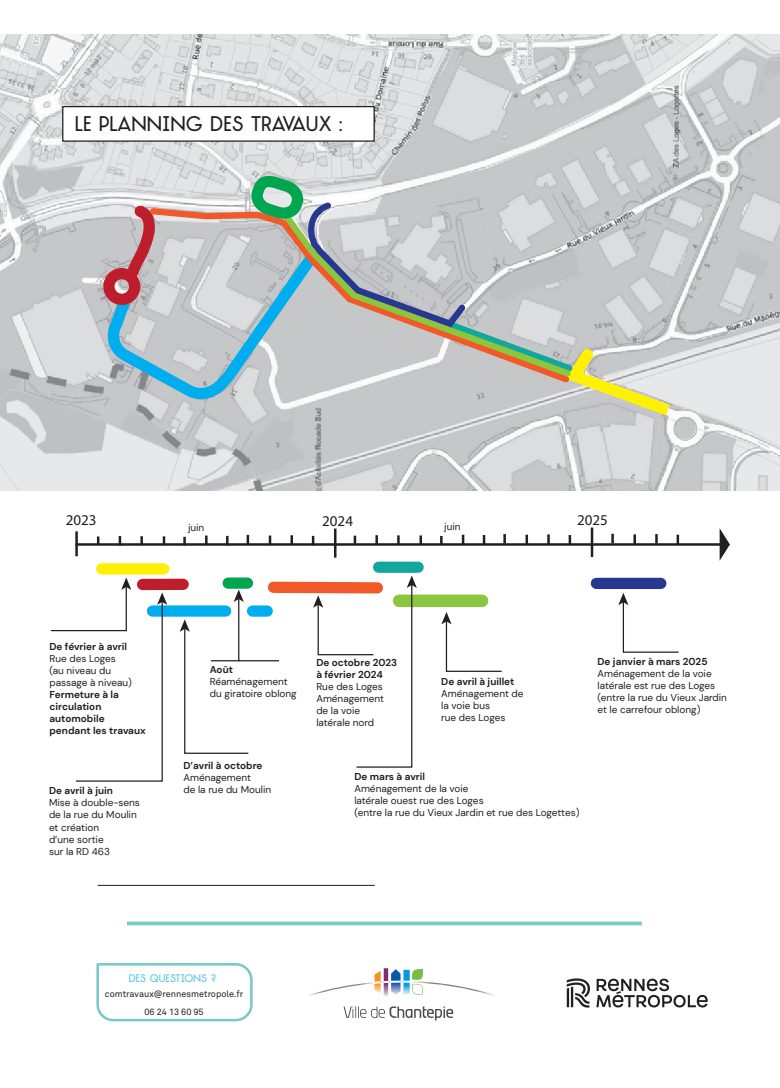
<style>
.page{position:relative;width:780px;height:1088px;background:#fff}
.page>*{position:absolute;margin:0;border:0;box-sizing:border-box;transform-origin:0 0}
.t1{font:20px "TJ Evolette A";color:#231f20}
.t2{font:15px "Myriad Pro";color:#231f20}
.t3{font:10.38px "TJ Evolette A";color:#54c8df}
.t4{font:10px/12px "DM Sans";color:#231f20}
.t5{font:700 10px/12px "DM Sans";color:#231f20}
.t6{font:9.12px/17.8px "Akkurat";color:#231f20;text-align:center}
</style>
<div class="page">
<img style="left:0;top:35px;width:780px;height:456px">
<svg style="left:96px;top:963px;width:157px;height:59px"></svg>
<svg style="left:596px;top:978px;width:111px;height:29px"></svg>
<svg style="left:566px;top:978px;width:24px;height:30px"></svg>
<svg style="left:117px;top:200px;width:46px;height:43px"></svg>
<svg style="left:105px;top:243px;width:141px;height:166px;background:#a3bac7"></svg>
<div style="left:103px;top:268px;width:37px;height:37px;border:11px solid #be1d2c;border-radius:50%"></div>
<svg style="left:146px;top:204px;width:100px;height:183px;background:#c3c5c9"></svg>
<svg style="left:246px;top:167px;width:436px;height:257px;background:#c3c6c2"></svg>
<div style="left:62px;top:106px;width:313px;height:36px;background:#fff;border:1px solid #231f20"></div>
<hr style="left:76px;top:543px;width:646px;height:3px;background:#231f20">
<svg style="left:719px;top:528px;width:10px;height:32px"></svg>
<hr style="left:75px;top:531px;width:3px;height:25px;background:#231f20">
<svg style="left:97px;top:536px;width:2px;height:7px"></svg>
<svg style="left:119px;top:536px;width:2px;height:7px"></svg>
<svg style="left:140px;top:536px;width:3px;height:8px"></svg>
<svg style="left:163px;top:536px;width:2px;height:7px"></svg>
<svg style="left:183px;top:537px;width:3px;height:7px"></svg>
<svg style="left:205px;top:535px;width:2px;height:8px"></svg>
<svg style="left:226px;top:536px;width:2px;height:7px"></svg>
<svg style="left:246px;top:535px;width:3px;height:9px"></svg>
<svg style="left:269px;top:535px;width:2px;height:8px"></svg>
<svg style="left:290px;top:535px;width:3px;height:9px"></svg>
<svg style="left:312px;top:536px;width:2px;height:7px"></svg>
<hr style="left:334px;top:528px;width:2px;height:30px;background:#231f20">
<div style="left:142px;top:579px;width:41px;height:11px;background:#be1d2c"></div>
<div style="left:102px;top:563px;width:62px;height:11px;background:#fff101"></div>
<div style="left:152px;top:605px;width:74px;height:12px;background:#00aeef"></div>
<svg style="left:353px;top:536px;width:3px;height:8px"></svg>
<svg style="left:375px;top:535px;width:3px;height:9px"></svg>
<svg style="left:397px;top:535px;width:2px;height:8px"></svg>
<svg style="left:419px;top:535px;width:3px;height:9px"></svg>
<svg style="left:440px;top:536px;width:2px;height:7px"></svg>
<svg style="left:462px;top:535px;width:2px;height:8px"></svg>
<svg style="left:483px;top:535px;width:2px;height:8px"></svg>
<svg style="left:503px;top:534px;width:3px;height:10px"></svg>
<svg style="left:525px;top:535px;width:3px;height:9px"></svg>
<svg style="left:547px;top:534px;width:2px;height:10px"></svg>
<svg style="left:568px;top:535px;width:3px;height:9px"></svg>
<svg style="left:611px;top:534px;width:2px;height:9px"></svg>
<svg style="left:633px;top:534px;width:3px;height:10px"></svg>
<svg style="left:655px;top:534px;width:2px;height:10px"></svg>
<svg style="left:676px;top:535px;width:3px;height:9px"></svg>
<hr style="left:590px;top:527px;width:3px;height:30px;background:#231f20">
<div style="left:378px;top:562px;width:40px;height:11px;background:#12a79d"></div>
<div style="left:399px;top:594px;width:83px;height:13px;background:#8bc63e"></div>
<div style="left:596px;top:578px;width:64px;height:11px;background:#283890"></div>
<svg style="left:50px;top:577px;width:117px;height:205px"></svg>
<svg style="left:441px;top:612px;width:61px;height:60px"></svg>
<svg style="left:618px;top:593px;width:61px;height:60px"></svg>
<svg style="left:127px;top:921px;width:514px;height:4px;background:#8bd0d1"></svg>
<hr style="left:98px;top:885px;width:277px;height:1px;background:#231f20">
<svg style="left:180px;top:575px;width:237px;height:193px"></svg>
<svg style="left:343px;top:1006px;width:110px;height:14px"></svg>
<svg style="left:309px;top:968px;width:186px;height:28px"></svg>
<h1 class="t1" style="left:75px;top:112px;width:269px">LE PLANNING DES TRAVAUX :</h1>
<h2 class="t2" style="left:66px;top:511px;width:32px">2023</h2>
<h2 class="t2" style="left:322px;top:511px;width:32px">2024</h2>
<h2 class="t2" style="left:577px;top:511px;width:32px">2025</h2>
<p class="t4" style="left:188px;top:522px;width:18px;rotate:1deg">juin</p>
<p class="t4" style="left:444px;top:520px;width:18px;rotate:1deg">juin</p>
<p class="t5" style="left:49px;top:640px;width:79px">De février à avril</p>
<p class="t4" style="left:49px;top:652px;width:84px">Rue des Loges (au niveau du passage à niveau)</p>
<p class="t5" style="left:49px;top:688px;width:98px">Fermeture à la circulation automobile pendant les travaux</p>
<p class="t5" style="left:49px;top:785px;width:65px">De avril à juin</p>
<p class="t4" style="left:49px;top:797px;width:92px">Mise à double-sens de la rue du Moulin et création<br>d’une sortie<br>sur la RD 463</p>
<p class="t5" style="left:210px;top:663px;width:25px">Août</p>
<p class="t4" style="left:210px;top:675px;width:88px">Réaménagement du giratoire oblong</p>
<p class="t5" style="left:183px;top:759px;width:81px">D’avril à octobre</p>
<p class="t4" style="left:183px;top:771px;width:89px">Aménagement<br>de la rue du Moulin</p>
<p class="t5" style="left:316px;top:657px;width:82px">De octobre 2023 à février 2024</p>
<p class="t4" style="left:316px;top:681px;width:69px">Rue des Loges<br>Aménagement de la voie latérale nord</p>
<p class="t5" style="left:441px;top:675px;width:75px">De avril à juillet</p>
<p class="t4" style="left:441px;top:687px;width:84px">Aménagement de la voie bus<br>rue des Loges</p>
<p class="t5" style="left:354px;top:771px;width:72px">De mars à avril</p>
<p class="t4" style="left:354px;top:783px;width:226px">Aménagement de la voie<br>latérale ouest rue des Loges<br>(entre la rue du Vieux Jardin et rue des Logettes)</p>
<p class="t5" style="left:597px;top:656px;width:111px">De janvier à mars 2025</p>
<p class="t4" style="left:597px;top:668px;width:131px">Aménagement de la voie latérale est rue des Loges (entre la rue du Vieux Jardin et le carrefour oblong)</p>
<p class="t3" style="left:129px;top:971px;width:89px">DES QUESTIONS ?</p>
<p class="t6" style="left:105px;top:985px;width:140px">comtravaux@rennesmetropole.fr<br>06 24 13 60 95</p>
</div>
